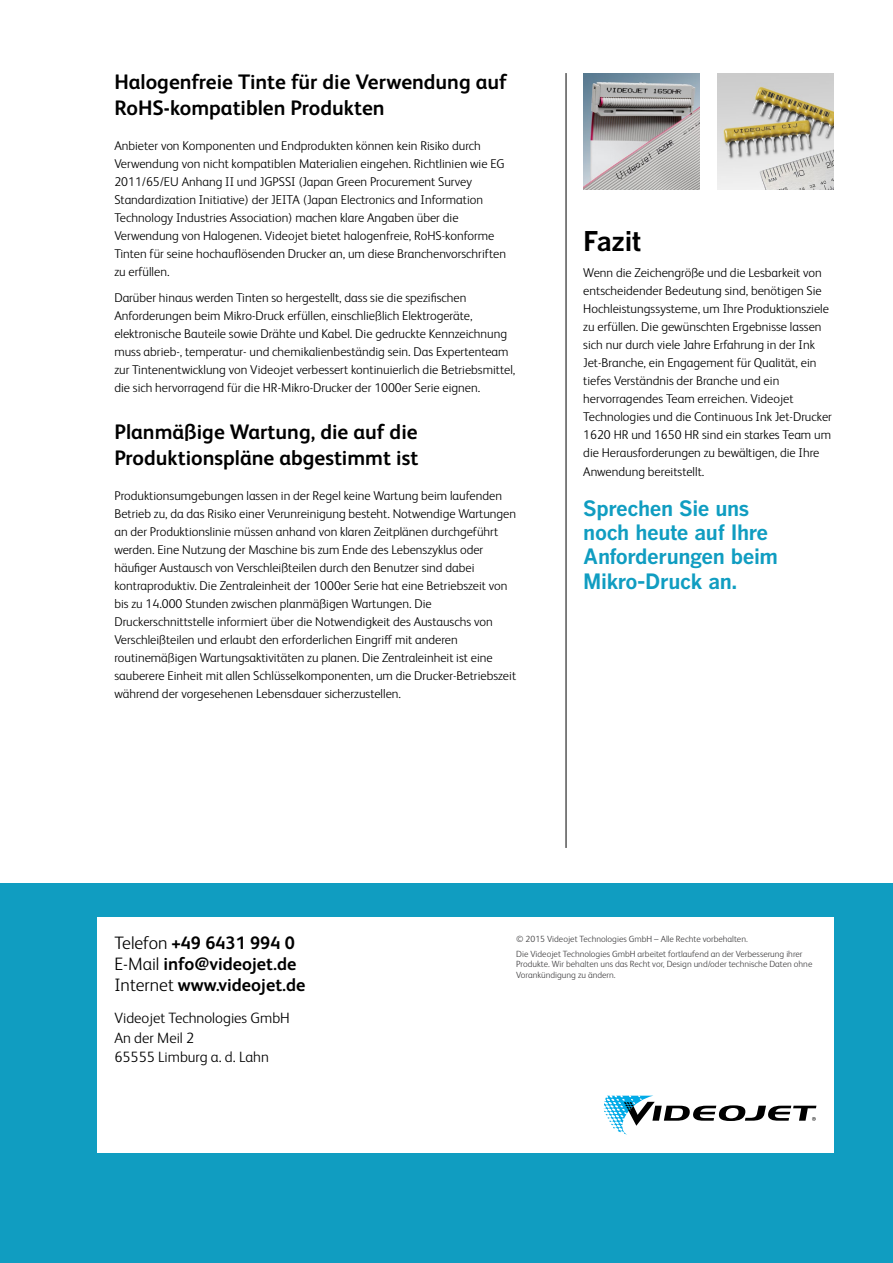
<style>
.page{position:relative;width:893px;height:1263px;background:#fff}
.page>*{position:absolute;margin:0;border:0;box-sizing:border-box;transform-origin:0 0}
.t1{font:700 27px "Benton Gothic";letter-spacing:-.015em;color:#000}
.t2{font:700 21px/25.5px "FS Albert Pro";color:#000}
.t3{font:700 21px/24px "Benton Gothic";letter-spacing:-.02em;color:#109dc1}
.t4{font:700 18px/21px "FS Albert Pro";color:#000}
.t5{font:300 15px/19.5px "FS Albert Pro";color:#000}
.t6{font:300 12.75px/18px "FS Albert Pro";color:#000}
.t7{font:300 9px/14.7px "FS Albert Pro";color:#414042}
.s1{font-weight:300}
</style>
<div class="page">
<div style="left:0;top:883px;width:893px;height:380px;background:#109dc1"></div>
<div style="left:97px;top:918px;width:737px;height:235px;background:#fff"></div>
<svg style="left:604px;top:1096px;width:212px;height:38px"></svg>
<hr style="left:566px;top:73px;width:1px;height:775px;background:#000">
<img style="left:583px;top:73px;width:117px;height:117px">
<img style="left:717px;top:73px;width:117px;height:117px">
<h2 class="t2" style="left:114px;top:68px;width:394px">Halogenfreie Tinte für die Verwendung auf<br>RoHS-kompatiblen Produkten</h2>
<p class="t6" style="left:114px;top:136px;width:393px">Anbieter von Komponenten und Endprodukten können kein Risiko durch Verwendung von nicht kompatiblen Materialien eingehen. Richtlinien wie EG 2011/65/EU Anhang II und JGPSSI (Japan Green Procurement Survey Standardization Initiative) der JEITA (Japan Electronics and Information Technology Industries Association) machen klare Angaben über die Verwendung von Halogenen. Videojet bietet halogenfreie, RoHS-konforme Tinten für seine hochauflösenden Drucker an, um diese Branchenvorschriften zu erfüllen.</p>
<p class="t6" style="left:114px;top:288px;width:402px">Darüber hinaus werden Tinten so hergestellt, dass sie die spezifischen Anforderungen beim Mikro-Druck erfüllen, einschließlich Elektrogeräte, elektronische Bauteile sowie Drähte und Kabel. Die gedruckte Kennzeichnung muss abrieb-, temperatur- und chemikalienbeständig sein. Das Expertenteam zur Tintenentwicklung von Videojet verbessert kontinuierlich die Betriebsmittel, die sich hervorragend für die HR-Mikro-Drucker der 1000er Serie eignen.</p>
<h2 class="t2" style="left:114px;top:418px;width:305px">Planmäßige Wartung, die auf die<br>Produktionspläne abgestimmt ist</h2>
<p class="t6" style="left:114px;top:485px;width:403px">Produktionsumgebungen lassen in der Regel keine Wartung beim laufenden Betrieb zu, da das Risiko einer Verunreinigung besteht. Notwendige Wartungen an der Produktionslinie müssen anhand von klaren Zeitplänen durchgeführt werden. Eine Nutzung der Maschine bis zum Ende des Lebenszyklus oder häufiger Austausch von Verschleißteilen durch den Benutzer sind dabei kontraproduktiv. Die Zentraleinheit der 1000er Serie hat eine Betriebszeit von bis zu 14.000 Stunden zwischen planmäßigen Wartungen. Die Druckerschnittstelle informiert über die Notwendigkeit des Austauschs von Verschleißteilen und erlaubt den erforderlichen Eingriff mit anderen routinemäßigen Wartungsaktivitäten zu planen. Die Zentraleinheit ist eine sauberere Einheit mit allen Schlüsselkomponenten, um die Drucker-Betriebszeit während der vorgesehenen Lebensdauer sicherzustellen.</p>
<h1 class="t1" style="left:583px;top:225px;width:60px">Fazit</h1>
<p class="t6" style="left:583px;top:263px;width:250px">Wenn die Zeichengröße und die Lesbarkeit von entscheidender Bedeutung sind, benötigen Sie Hochleistungssysteme, um Ihre Produktionsziele zu erfüllen. Die gewünschten Ergebnisse lassen sich nur durch viele Jahre Erfahrung in der Ink Jet-Branche, ein Engagement für Qualität, ein tiefes Verständnis der Branche und ein hervorragendes Team erreichen. Videojet Technologies und die Continuous Ink Jet-Drucker 1620 HR und 1650 HR sind ein starkes Team um die Herausforderungen zu bewältigen, die Ihre Anwendung bereitstellt.</p>
<h2 class="t3" style="left:583px;top:497px;width:196px">Sprechen Sie uns noch heute auf Ihre<br>Anforderungen beim<br>Mikro-Druck an.</h2>
<h3 class="t4" style="left:114px;top:931px;width:193px"><span class="s1">Telefon</span> +49 6431 994 0<br><span class="s1">E-Mail</span> info@videojet.de<br><span class="s1">Internet</span> www.videojet.de</h3>
<p class="t5" style="left:114px;top:1007px;width:177px">Videojet Technologies GmbH<br>An der Meil 2<br>65555 Limburg a. d. Lahn</p>
<p class="t7" style="left:516px;top:931px;width:288px">© 2015 Videojet Technologies GmbH – Alle Rechte vorbehalten.<br>Die Videojet Technologies GmbH arbeitet fortlaufend an der Verbesserung ihrer</p>
<p class="t7" style="left:516px;top:958px;width:298px;line-height:10.5px">Produkte. Wir behalten uns das Recht vor, Design und/oder technische Daten ohne<br>Vorankündigung zu ändern.</p>
</div>
